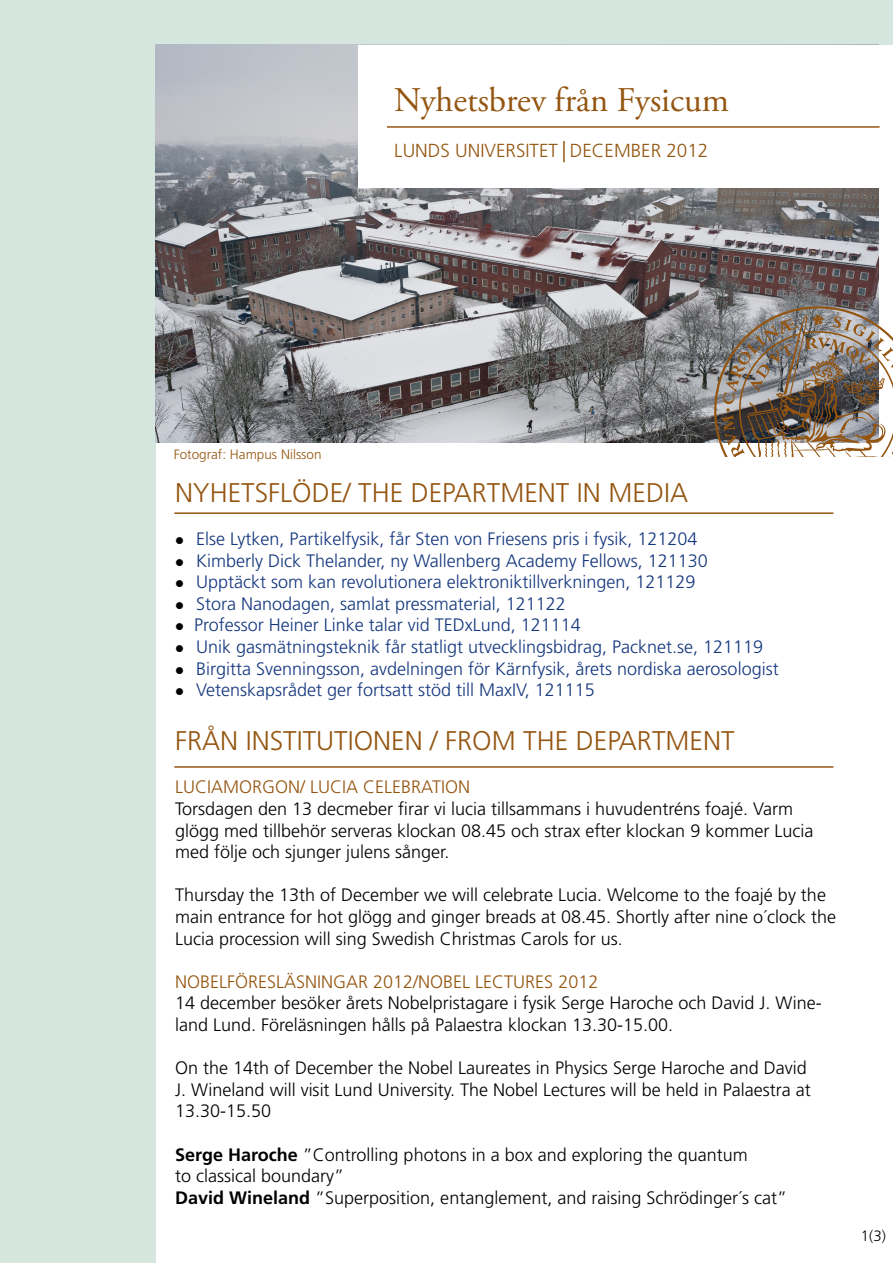
<style>
.page{position:relative;width:893px;height:1263px;background:#fff}
.page>*{position:absolute;margin:0;border:0;box-sizing:border-box;transform-origin:0 0}
.t1{font:34.65px "Adobe Garamond Pro";color:#945510}
.t2{font:300 27px "Frutiger LT Std";color:#945510}
.t3{font:300 18.9px "Frutiger LT Std";color:#945510}
.t4{font:300 18px/21.6px "Frutiger LT Std";color:#000}
.t5{font:300 18px "Frutiger LT Std";color:#14377d}
.t6{font:300 18px "Frutiger LT Std";color:#945510}
.t7{font:300 15px "Frutiger LT Std";color:#000}
.t8{font:300 13.5px "Frutiger LT Std";color:#945510}
.s1{color:#000}
.s2{font-weight:700}
</style>
<div class="page">
<div style="left:0;top:0;width:155px;height:1263px;background:#d4e6dd"></div>
<hr style="left:174px;top:512px;width:659px;height:2px;background:#945510">
<hr style="left:174px;top:766px;width:659px;height:2px;background:#945510">
<div style="left:152px;top:0;width:741px;height:45px;background:#d4e6dd"></div>
<img style="left:155px;top:45px;width:723px;height:397px">
<svg style="left:714px;top:306px;width:179px;height:151px;background:#92877c"></svg>
<div style="left:359px;top:45px;width:534px;height:142px;background:#fff"></div>
<hr style="left:563px;top:141px;width:2px;height:21px;background:#945510">
<hr style="left:387px;top:126px;width:493px;height:2px;background:#945510">
<h1 class="t1" style="left:394px;top:79px;width:336px">Nyhetsbrev från Fysicum</h1>
<p class="t3" style="left:394px;top:139px;width:316px">LUNDS UNIVERSITET DECEMBER 2012</p>
<p class="t8" style="left:174px;top:447px;width:149px">Fotograf: Hampus Nilsson</p>
<h2 class="t2" style="left:175px;top:477px;width:514px">NYHETSFLÖDE/ THE DEPARTMENT IN MEDIA</h2>
<p class="t5" style="left:175px;top:528px;width:524px"><span class="s1">●</span> Else Lytken, Partikelfysik, får Sten von Friesens pris i fysik, 121204</p>
<p class="t5" style="left:175px;top:550px;width:534px"><span class="s1">●</span> Kimberly Dick Thelander, ny Wallenberg Academy Fellows, 121130</p>
<p class="t5" style="left:175px;top:572px;width:522px"><span class="s1">●</span> Upptäckt som kan revolutionera elektroniktillverkningen, 121129</p>
<p class="t5" style="left:175px;top:593px;width:392px"><span class="s1">●</span> Stora Nanodagen, samlat pressmaterial, 121122</p>
<p class="t5" style="left:175px;top:615px;width:407px"><span class="s1">●</span> Professor Heiner Linke talar vid TEDxLund, 121114</p>
<p class="t5" style="left:175px;top:636px;width:590px"><span class="s1">●</span> Unik gasmätningsteknik får statligt utvecklingsbidrag, Packnet.se, 121119</p>
<p class="t5" style="left:175px;top:658px;width:605px"><span class="s1">●</span> Birgitta Svenningsson, avdelningen för Kärnfysik, årets nordiska aerosologist</p>
<p class="t5" style="left:175px;top:680px;width:421px"><span class="s1">●</span> Vetenskapsrådet ger fortsatt stöd till MaxIV, 121115</p>
<h2 class="t2" style="left:175px;top:725px;width:561px">FRÅN INSTITUTIONEN / FROM THE DEPARTMENT</h2>
<p class="t6" style="left:175px;top:777px;width:296px">LUCIAMORGON/ LUCIA CELEBRATION</p>
<p class="t4" style="left:175px;top:798px;width:640px">Torsdagen den 13 decmeber firar vi lucia tillsammans i huvudentréns foajé. Varm glögg med tillbehör serveras klockan 08.45 och strax efter klockan 9 kommer Lucia med följe och sjunger julens sånger.</p>
<p class="t4" style="left:175px;top:885px;width:662px">Thursday the 13th of December we will celebrate Lucia. Welcome to the foajé by the main entrance for hot glögg and ginger breads at 08.45. Shortly after nine o´clock the<br>Lucia procession will sing Swedish Christmas Carols for us.</p>
<p class="t6" style="left:175px;top:971px;width:425px">NOBELFÖRESLÄSNINGAR 2012/NOBEL LECTURES 2012</p>
<p class="t4" style="left:175px;top:993px;width:648px">14 december besöker årets Nobelpristagare i fysik Serge Haroche och David J. Wine&shy;land Lund. Föreläsningen hålls på Palaestra klockan 13.30-15.00.</p>
<p class="t4" style="left:175px;top:1057px;width:637px">On the 14th of December the Nobel Laureates in Physics Serge Haroche and David<br>J. Wineland will visit Lund University. The Nobel Lectures will be held in Palaestra at<br>13.30-15.50</p>
<p class="t4" style="left:175px;top:1144px;width:613px"><span class="s2">Serge Haroche</span> ”Controlling photons in a box and exploring the quantum<br>to classical boundary”<br><span class="s2">David Wineland</span> ”Superposition, entanglement, and raising Schrödinger´s cat”</p>
<p class="t7" style="left:861px;top:1227px;width:27px">1(3)</p>
</div>
